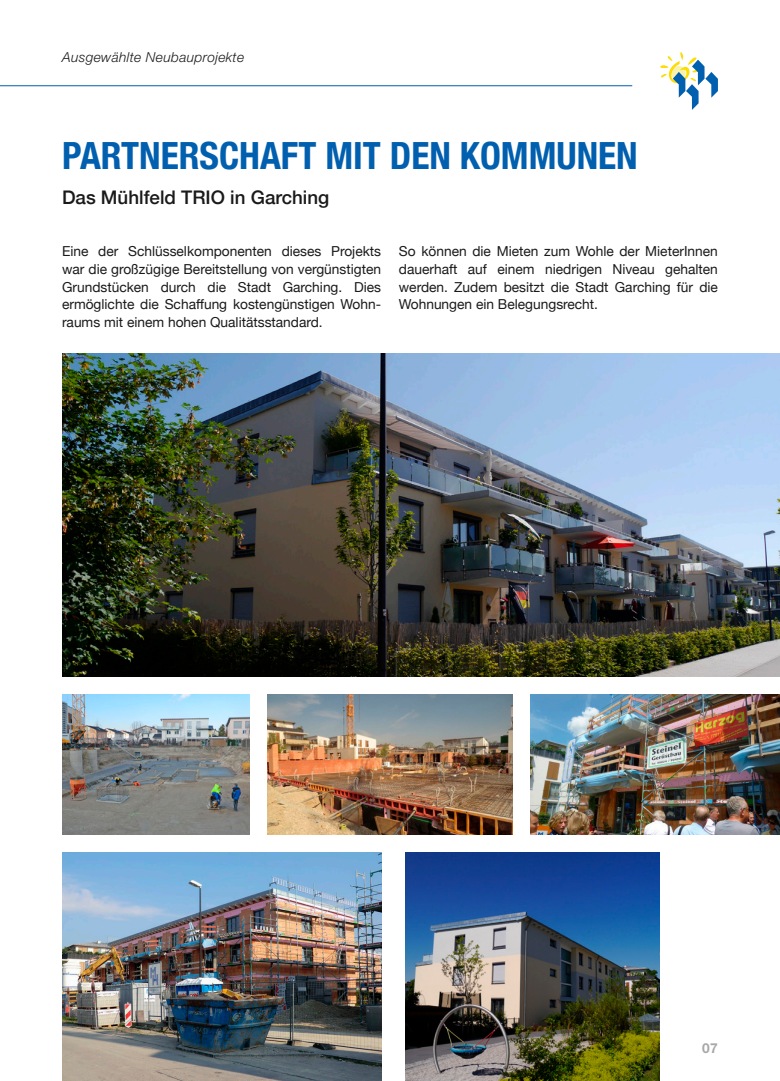
<style>
.page{position:relative;width:780px;height:1081px;background:#fff}
.page>*{position:absolute;margin:0;border:0;box-sizing:border-box;transform-origin:0 0}
.COPY{font:700 condensed 37.5px "Helvetica Neue";color:#005fae}
.COPY-2{font:500 18.75px "Helvetica Neue";color:#191a19}
.COPY-3{font:13.75px/17.5px "Helvetica Neue";color:#191a19;text-align:justify}
.t1{font:italic 300 13.75px "Helvetica Neue LT Std";letter-spacing:.025em;color:#191a19}
.t2{font:700 13.75px "Helvetica Neue LT Std";color:#a8a8a8}
</style>
<div class="page">
<img style="left:62px;top:354px;width:718px;height:322px">
<img style="left:62px;top:852px;width:319px;height:229px">
<img style="left:405px;top:852px;width:254px;height:229px">
<img style="left:267px;top:694px;width:245px;height:140px">
<img style="left:530px;top:694px;width:250px;height:140px">
<img style="left:62px;top:694px;width:188px;height:140px">
<svg style="left:660px;top:52px;width:58px;height:58px"></svg>
<hr style="left:0;top:86px;width:632px;height:1px;background:#005fae">
<p class="t1" style="left:62px;top:49px;width:184px">Ausgewählte Neubauprojekte</p>
<p class="COPY" style="left:62px;top:124px;width:577px">PARTNERSCHAFT MIT DEN KOMMUNEN</p>
<p class="COPY-2" style="left:62px;top:182px;width:269px">Das Mühlfeld TRIO in Garching</p>
<p class="COPY-3" style="left:62px;top:244px;width:320px">Eine der Schlüsselkomponenten dieses Projekts war die großzügige Bereitstellung von vergünstigten Grundstücken durch die Stadt Garching. Dies ermöglichte die Schaffung kostengünstigen Wohn&shy;raums mit einem hohen Qualitätsstandard.</p>
<p class="COPY-3" style="left:399px;top:244px;width:320px">So können die Mieten zum Wohle der MieterInnen dauerhaft auf einem niedrigen Niveau gehalten werden. Zudem besitzt die Stadt Garching für die Wohnungen ein Belegungsrecht.</p>
<p class="t2" style="left:702px;top:1039px;width:17px">07</p>
</div>
